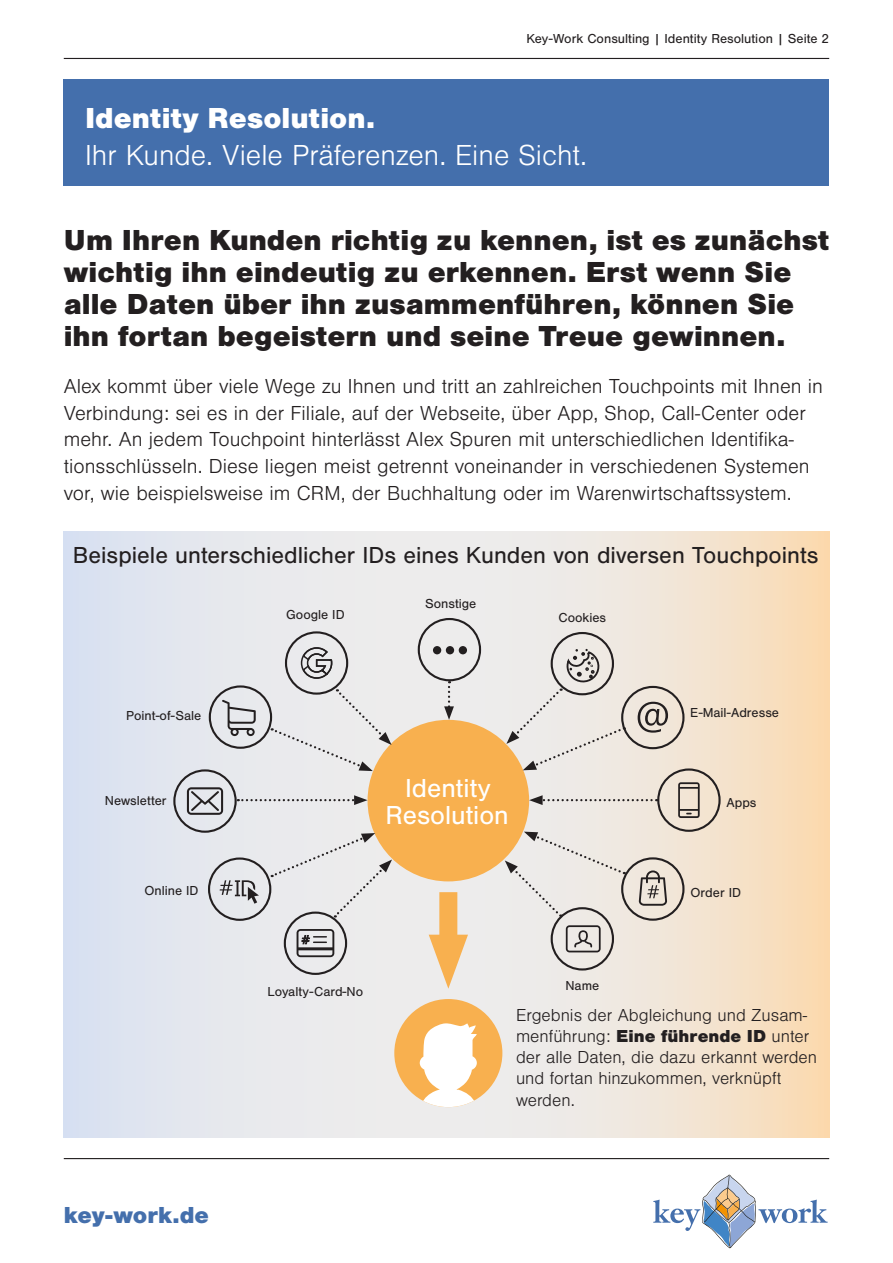
<style>
.page{position:relative;width:893px;height:1263px;background:#fff}
.page>*{position:absolute;margin:0;border:0;box-sizing:border-box;transform-origin:0 0}
.t1{font:900 30px/32px "Nimbus San";color:#231f20}
.t2{font:300 30px "Nimbus San";color:#fff}
.t3{font:900 30px "Nimbus San";color:#fff}
.t4{font:27px/26.5px "Nimbus San";color:#fff;text-align:center}
.t5{font:24px "Nimbus San";color:#231f20}
.t6{font:900 24px "Nimbus San";color:#446fac}
.t7{font:300 21px/26.5px "Nimbus San";color:#231f20}
.t8{font:300 18px/21.3px "Nimbus San";color:#231f20}
.t9{font:13.5px "Nimbus San";color:#231f20}
.s1{font-weight:900}
</style>
<div class="page">
<svg style="left:64px;top:531px;width:765px;height:606px;background:#ebe5df"></svg>
<svg style="left:653px;top:1174px;width:175px;height:74px"></svg>
<hr style="left:64px;top:1158px;width:765px;height:1px;background:#231f20">
<hr style="left:64px;top:58px;width:765px;height:1px;background:#231f20">
<div style="left:64px;top:80px;width:765px;height:106px;background:#446fac"></div>
<div style="left:394px;top:999px;width:108px;height:108px;background:#f8b04f;border-radius:50%"></div>
<svg style="left:420px;top:1023px;width:57px;height:84px"></svg>
<div style="left:368px;top:720px;width:161px;height:161px;background:#f8b04f;border-radius:50%"></div>
<svg style="left:505px;top:632px;width:216px;height:338px;background:#e6dcd1"></svg>
<svg style="left:418px;top:618px;width:63px;height:102px;background:#d8d6d7"></svg>
<div style="left:439px;top:892px;width:18px;height:64px;background:#f8b04f"></div>
<svg style="left:429px;top:935px;width:39px;height:54px"></svg>
<svg style="left:173px;top:631px;width:219px;height:344px;background:#dedddd"></svg>
<hr style="left:298px;top:947px;width:35px;height:3px;background:#231f20">
<p class="t9" style="left:526px;top:31px;width:304px">Key-Work Consulting | Identity Resolution | Seite 2</p>
<h1 class="t3" style="left:85px;top:100px;width:292px">Identity Resolution.</h1>
<h1 class="t2" style="left:85px;top:139px;width:504px">Ihr Kunde. Viele Präferenzen. Eine Sicht.</h1>
<h1 class="t1" style="left:64px;top:224px;width:767px">Um Ihren Kunden richtig zu kennen, ist es zunächst wichtig ihn eindeutig zu erkennen. Erst wenn Sie alle Daten über ihn zusammenführen, können Sie ihn fortan begeistern und seine Treue gewinnen.</h1>
<p class="t7" style="left:64px;top:374px;width:761px">Alex kommt über viele Wege zu Ihnen und tritt an zahlreichen Touchpoints mit Ihnen in Verbindung: sei es in der Filiale, auf der Webseite, über App, Shop, Call-Center oder mehr. An jedem Touchpoint hinterlässt Alex Spuren mit unterschiedlichen Identifika&shy;tionsschlüsseln. Diese liegen meist getrennt voneinander in verschiedenen Systemen vor, wie beispielsweise im CRM, der Buchhaltung oder im Warenwirtschaftssystem.</p>
<p class="t5" style="left:73px;top:542px;width:747px">Beispiele unterschiedlicher IDs eines Kunden von diversen Touchpoints</p>
<p class="t9" style="left:425px;top:596px;width:53px">Sonstige</p>
<p class="t9" style="left:286px;top:608px;width:60px">Google ID</p>
<p class="t9" style="left:558px;top:610px;width:49px">Cookies</p>
<p class="t9" style="left:126px;top:708px;width:77px">Point-of-Sale</p>
<p class="t9" style="left:690px;top:705px;width:90px">E-Mail-Adresse</p>
<p class="t4" style="left:386px;top:775px;width:125px">Identity<br>Resolution</p>
<p class="t9" style="left:105px;top:793px;width:63px">Newsletter</p>
<p class="t9" style="left:726px;top:795px;width:32px">Apps</p>
<p class="t9" style="left:144px;top:883px;width:56px">Online ID</p>
<p class="t9" style="left:690px;top:885px;width:52px">Order ID</p>
<p class="t9" style="left:268px;top:984px;width:97px">Loyalty-Card-No</p>
<p class="t6" style="left:64px;top:1201px;width:147px">key-work.de</p>
<p class="t9" style="left:565px;top:978px;width:35px">Name</p>
<p class="t8" style="left:516px;top:1004px;width:303px">Ergebnis der Abgleichung und Zusam&shy;menführung: <span class="s1">Eine führende ID</span> unter der alle Daten, die dazu erkannt werden und fortan hinzukommen, verknüpft werden.</p>
</div>
